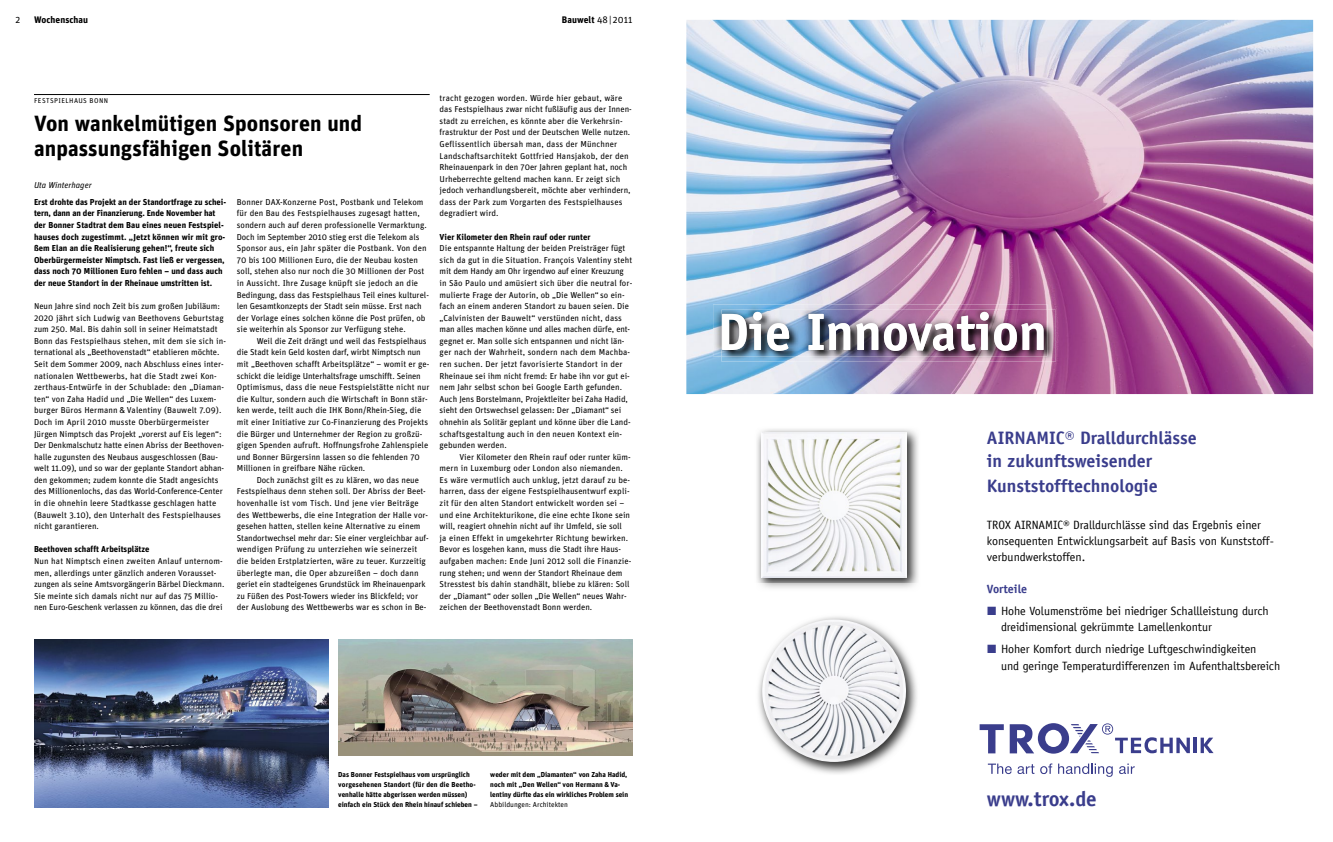
<style>
.page{position:relative;width:1333px;height:842px;background:#fff}
.page>*{position:absolute;margin:0;border:0;box-sizing:border-box;transform-origin:0 0}
.t1{font:700 52.7px "TROX Officina Sans";letter-spacing:-.005em;color:#fff}
.Wo_Titel_Aufmacher{font:700 22px/25px "Unit Pro";letter-spacing:.005em;color:#000}
.t2{font:700 21.1px "TROX Officina Sans";color:#3a3d8c}
.t3{font:700 18px/23px "TROX Officina Sans";color:#3a3d8c}
.t4{font:12px/16px "TROX Officina Sans";color:#000}
.A_Kopf_BW{font:700 9.5px "Unit Pro";letter-spacing:.005em;color:#000}
.A_Kopfzeile{font:700 9.5px "Unit Pro";letter-spacing:.005em;color:#000}
.A_Pagina{font:9.5px "Unit Pro";color:#000}
.We_Fließtext{font:8.6px/11.6px "Unit Pro";color:#000}
.We_Fließtext_Einzug{font:8.6px/11.6px "Unit Pro";color:#000}
.We_Einleitung{font:700 8.6px/11.6px "Unit Pro";color:#000}
.We_Zwischenüberschri{font:700 8.6px "Unit Pro";color:#000}
.Wo_Autor{font:italic 8.6px "Unit Pro";color:#000}
.A_Bildunterschrift{font:700 7.2px/9.9px "Unit Pro";color:#000}
.A_Bildunterschrift_Z{font:7.2px "Unit Pro";color:#000}
.Wo_Titel_Linie{font:7px "Unit Pro";letter-spacing:.06em;color:#000}
.s1{font-weight:400}
.s2{font-weight:700;color:#3a3d8c}
</style>
<div class="page">
<hr style="left:34px;top:94px;width:395px;height:1px;background:#000">
<img style="left:338px;top:640px;width:294px;height:115px">
<img style="left:34px;top:640px;width:294px;height:167px">
<img style="left:686px;top:20px;width:626px;height:374px">
<svg style="left:979px;top:724px;width:24px;height:29px"></svg>
<hr style="left:1193px;top:738px;width:3px;height:15px;background:#3a3d8c">
<svg style="left:1200px;top:738px;width:13px;height:15px"></svg>
<svg style="left:1009px;top:723px;width:180px;height:31px"></svg>
<svg style="left:987px;top:763px;width:24px;height:11px"></svg>
<svg style="left:1017px;top:764px;width:17px;height:10px"></svg>
<svg style="left:1040px;top:763px;width:12px;height:11px"></svg>
<svg style="left:1058px;top:763px;width:54px;height:14px"></svg>
<svg style="left:1119px;top:763px;width:15px;height:11px"></svg>
<img style="left:721px;top:310px;width:334px;height:52px">
<img style="left:713px;top:304px;width:334px;height:52px">
<img style="left:721px;top:310px;width:326px;height:46px">
<img style="left:1033px;top:312px;width:10px;height:39px">
<img style="left:722px;top:312px;width:311px;height:39px">
<img style="left:758px;top:582px;width:159px;height:6px">
<img style="left:757px;top:429px;width:161px;height:153px">
<img style="left:761px;top:433px;width:145px;height:145px">
<img style="left:758px;top:616px;width:159px;height:158px">
<img style="left:761px;top:619px;width:145px;height:143px">
<p class="A_Pagina" style="left:16px;top:13px;width:6px">2</p>
<p class="A_Kopfzeile" style="left:34px;top:13px;width:56px">Wochenschau</p>
<p class="A_Kopf_BW" style="left:562px;top:13px;width:72px">Bauwelt <span class="s1">48| 2011</span></p>
<p class="Wo_Titel_Linie" style="left:34px;top:96px;width:76px">FESTSPIELHAUS BONN</p>
<p class="Wo_Titel_Aufmacher" style="left:34px;top:110px;width:329px">Von wankelmütigen Sponsoren und anpassungsfähigen Solitären</p>
<p class="Wo_Autor" style="left:34px;top:179px;width:59px">Uta Winterhager</p>
<p class="We_Einleitung" style="left:34px;top:196px;width:194px">Erst drohte das Projekt an der Standortfrage zu schei&shy;tern, dann an der Finanzierung. Ende November hat der Bonner Stadtrat dem Bau eines neuen Festspiel&shy;hauses doch zugestimmt. „Jetzt können wir mit gro&shy;ßem Elan an die Realisierung gehen!“, freute sich Oberbürgermeister Nimptsch. Fast ließ er vergessen, dass noch 70 Millionen Euro fehlen – und dass auch der neue Standort in der Rheinaue umstritten ist.</p>
<p class="We_Fließtext" style="left:34px;top:300px;width:193px">Neun Jahre sind noch Zeit bis zum großen Jubiläum:<br>2020 jährt sich Ludwig van Beethovens Geburtstag zum 250. Mal. Bis dahin soll in seiner Heimatstadt Bonn das Festspielhaus stehen, mit dem sie sich in&shy;ternational als „Beethovenstadt“ etablieren möchte.<br>Seit dem Sommer 2009, nach Abschluss eines inter&shy;nationalen Wettbewerbs, hat die Stadt zwei Kon&shy;zerthaus-Entwürfe in der Schublade: den „Diaman&shy;ten“ von Zaha Hadid und „Die Wellen“ des Luxem&shy;burger Büros Hermann &amp; Valentiny (Bauwelt 7.09).<br>Doch im April 2010 musste Oberbürgermeister Jürgen Nimptsch das Projekt „vorerst auf Eis legen“:<br>Der Denkmalschutz hatte einen Abriss der Beethoven&shy;halle zugunsten des Neubaus ausgeschlossen (Bau&shy;welt 11.09), und so war der geplante Standort abhan&shy;den gekommen; zudem konnte die Stadt angesichts des Millionenlochs, das das World-Conference-Center in die ohnehin leere Stadtkasse geschlagen hatte (Bauwelt 3.10), den Unterhalt des Festspielhauses nicht garantieren.</p>
<p class="We_Zwischenüberschri" style="left:34px;top:544px;width:117px">Beethoven schafft Arbeitsplätze</p>
<p class="We_Fließtext" style="left:34px;top:555px;width:192px">Nun hat Nimptsch einen zweiten Anlauf unternom&shy;men, allerdings unter gänzlich anderen Vorausset&shy;zungen als seine Amtsvorgängerin Bärbel Dieckmann.<br>Sie meinte sich damals nicht nur auf das 75 Millio&shy;nen Euro-Geschenk verlassen zu können, das die drei</p>
<p class="We_Fließtext" style="left:237px;top:196px;width:194px">Bonner DAX-Konzerne Post, Postbank und Telekom für den Bau des Festspielhauses zugesagt hatten, sondern auch auf deren professionelle Vermarktung.<br>Doch im September 2010 stieg erst die Telekom als Sponsor aus, ein Jahr später die Postbank. Von den 70 bis 100 Millionen Euro, die der Neubau kosten soll, stehen also nur noch die 30 Millionen der Post in Aussicht. Ihre Zusage knüpft sie jedoch an die Bedingung, dass das Festspielhaus Teil eines kulturel&shy;len Gesamtkonzepts der Stadt sein müsse. Erst nach der Vorlage eines solchen könne die Post prüfen, ob sie weiterhin als Sponsor zur Verfügung stehe.</p>
<p class="We_Fließtext_Einzug" style="left:237px;top:335px;width:194px;text-indent:20px">Weil die Zeit drängt und weil das Festspielhaus die Stadt kein Geld kosten darf, wirbt Nimptsch nun mit „Beethoven schafft Arbeitsplätze“ – womit er ge&shy;schickt die leidige Unterhaltsfrage umschifft. Seinen Optimismus, dass die neue Festspielstätte nicht nur die Kultur, sondern auch die Wirtschaft in Bonn stär&shy;ken werde, teilt auch die IHK Bonn/Rhein-Sieg, die mit einer Initiative zur Co-Finanzierung des Projekts die Bürger und Unternehmer der Region zu großzü&shy;gigen Spenden aufruft. Hoffnungsfrohe Zahlenspiele und Bonner Bürgersinn lassen so die fehlenden 70<br>Millionen in greifbare Nähe rücken.</p>
<p class="We_Fließtext_Einzug" style="left:237px;top:474px;width:193px;text-indent:20px">Doch zunächst gilt es zu klären, wo das neue Festspielhaus denn stehen soll. Der Abriss der Beet&shy;hovenhalle ist vom Tisch. Und jene vier Beiträge des Wettbewerbs, die eine Integration der Halle vor&shy;gesehen hatten, stellen keine Alternative zu einem Standortwechsel mehr dar: Sie einer vergleichbar auf&shy;wendigen Prüfung zu unterziehen wie seinerzeit die beiden Erstplatzierten, wäre zu teuer. Kurzzeitig überlegte man, die Oper abzureißen – doch dann geriet ein stadteigenes Grundstück im Rheinauenpark zu Füßen des Post-Towers wieder ins Blickfeld; vor der Auslobung des Wettbewerbs war es schon in Be-</p>
<p class="We_Fließtext_Einzug" style="left:439px;top:92px;width:194px">tracht gezogen worden. Würde hier gebaut, wäre das Festspielhaus zwar nicht fußläufig aus der Innen&shy;stadt zu erreichen, es könnte aber die Verkehrsin&shy;frastruktur der Post und der Deutschen Welle nutzen.<br>Geflissentlich übersah man, dass der Münchner Landschaftsarchitekt Gottfried Hansjakob, der den Rheinauenpark in den 70er Jahren geplant hat, noch Urheberrechte geltend machen kann. Er zeigt sich jedoch verhandlungsbereit, möchte aber verhindern, dass der Park zum Vorgarten des Festspielhauses degradiert wird.</p>
<p class="We_Zwischenüberschri" style="left:439px;top:231px;width:152px">Vier Kilometer den Rhein rauf oder runter</p>
<p class="We_Fließtext" style="left:439px;top:242px;width:194px">Die entspannte Haltung der beiden Preisträger fügt sich da gut in die Situation. François Valentiny steht mit dem Handy am Ohr irgendwo auf einer Kreuzung in São Paulo und amüsiert sich über die neutral for&shy;mulierte Frage der Autorin, ob „Die Wellen“ so ein&shy;fach an einem anderen Standort zu bauen seien. Die „Calvinisten der Bauwelt“ verstünden nicht, dass man alles machen könne und alles machen dürfe, ent&shy;gegnet er. Man solle sich entspannen und nicht län&shy;ger nach der Wahrheit, sondern nach dem Machba&shy;ren suchen. Der jetzt favorisierte Standort in der Rheinaue sei ihm nicht fremd: Er habe ihn vor gut ei&shy;nem Jahr selbst schon bei Google Earth gefunden.<br>Auch Jens Borstelmann, Projektleiter bei Zaha Hadid, sieht den Ortswechsel gelassen: Der „Diamant“ sei ohnehin als Solitär geplant und könne über die Land&shy;schaftsgestaltung auch in den neuen Kontext ein&shy;gebunden werden.</p>
<p class="We_Fließtext_Einzug" style="left:439px;top:451px;width:193px;text-indent:20px">Vier Kilometer den Rhein rauf oder runter küm&shy;mern in Luxemburg oder London also niemanden.<br>Es wäre vermutlich auch unklug, jetzt darauf zu be&shy;harren, dass der eigene Festspielhausentwurf expli&shy;zit für den alten Standort entwickelt worden sei – und eine Architekturikone, die eine echte Ikone sein will, reagiert ohnehin nicht auf ihr Umfeld, sie soll<br>ja einen Effekt in umgekehrter Richtung bewirken.<br>Bevor es losgehen kann, muss die Stadt ihre Haus&shy;aufgaben machen: Ende Juni 2012 soll die Finanzie&shy;rung stehen; und wenn der Standort Rheinaue dem Stresstest bis dahin standhält, bliebe zu klären: Soll der „Diamant“ oder sollen „Die Wellen“ neues Wahr&shy;zeichen der Beethovenstadt Bonn werden.</p>
<p class="A_Bildunterschrift" style="left:338px;top:769px;width:141px">Das Bonner Festspielhaus vom ursprünglich vorgesehenen Standort (für den die Beetho&shy;venhalle hätte abgerissen werden müssen) einfach ein Stück den Rhein hinauf schieben –</p>
<p class="A_Bildunterschrift" style="left:490px;top:769px;width:139px">weder mit dem „Diamanten“ von Zaha Hadid, noch mit „Den Wellen“ von Hermann &amp; Va&shy;lentiny dürfte das ein wirkliches Problem sein</p>
<p class="A_Bildunterschrift_Z" style="left:490px;top:800px;width:79px">Abbildungen: Architekten</p>
<p class="t1" style="left:717px;top:299px;width:331px">Die Innovation</p>
<p class="t3" style="left:986px;top:426px;width:211px">AIRNAMIC® Dralldurchlässe in zukunftsweisender</p>
<p class="t3" style="left:986px;top:474px;width:172px">Kunststofftechnologie</p>
<p class="t4" style="left:986px;top:517px;width:288px">TROX AIRNAMIC® Dralldurchlässe sind das Ergebnis einer konsequenten Entwicklungsarbeit auf Basis von Kunststoff&shy;verbundwerkstoffen.</p>
<p class="t4" style="left:1001px;top:579px;width:269px;line-height:21.7px;text-indent:-14px"><span class="s2">Vorteile<br></span>Hohe Volumenströme bei niedriger Schallleistung durch</p>
<p class="t4" style="left:1001px;top:616px;width:257px;line-height:21.7px">dreidimensional gekrümmte Lamellenkontur<br>Hoher Komfort durch niedrige Luftgeschwindigkeiten</p>
<p class="t4" style="left:1001px;top:658px;width:281px">und geringe Temperaturdifferenzen im Aufenthaltsbereich</p>
<p class="t2" style="left:986px;top:786px;width:111px">www.trox.de</p>
</div>
